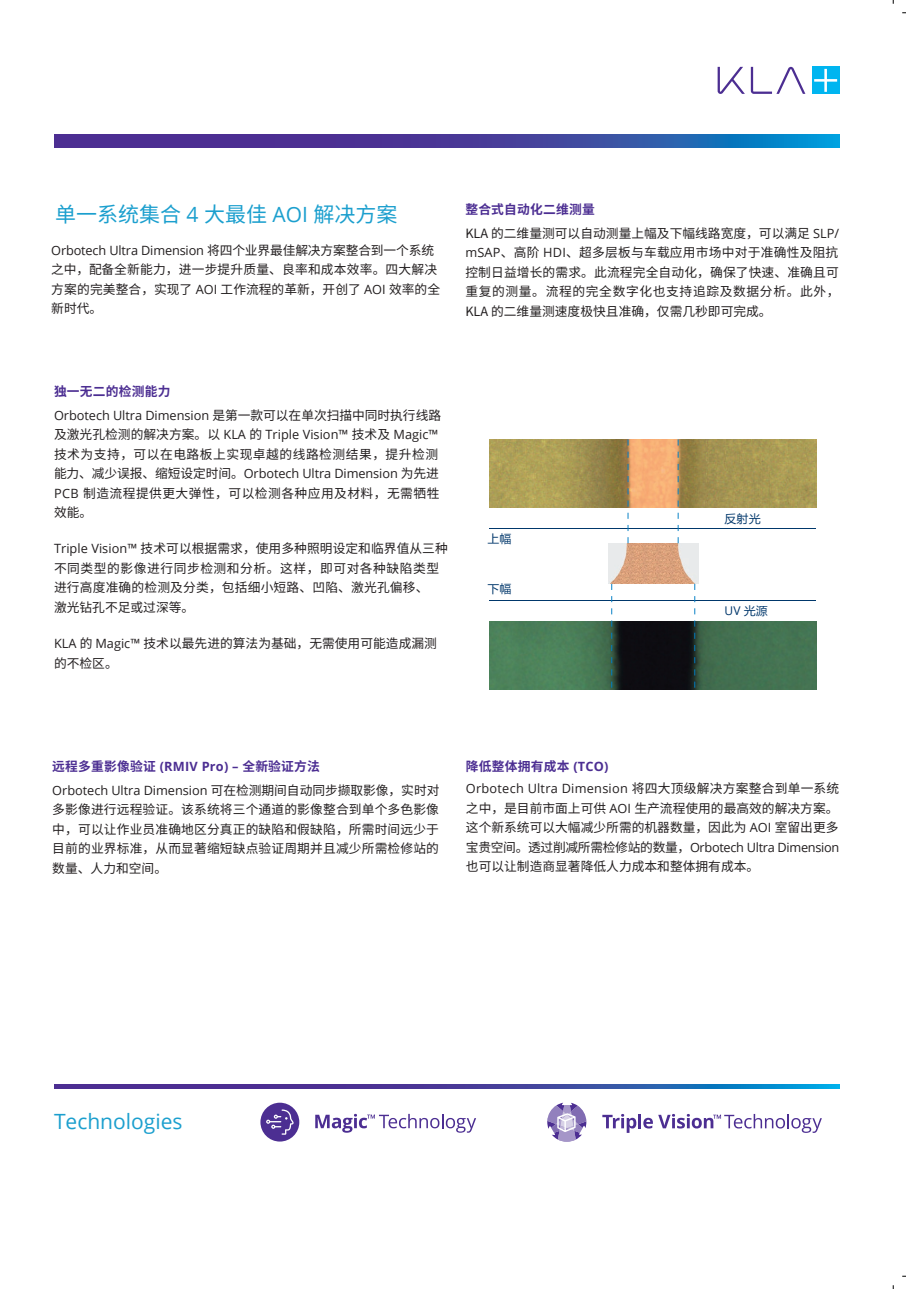
<style>
.page{position:relative;width:906px;height:1289px;background:#fff}
.page>*{position:absolute;margin:0;border:0;box-sizing:border-box;transform-origin:0 0}
.t1{font:21px "Source Han Sans CN";color:#1b9fce}
.t2{font:21px "Open Sans";color:#1b9fce}
.t3{font:12.75px/19.5px "Source Han Sans CN";letter-spacing:.01em;color:#231f20}
.t4{font:12.75px/19.5px "Open Sans";letter-spacing:-.005em;color:#231f20}
.t5{font:700 12.75px "Source Han Sans CN";letter-spacing:.02em;color:#4c2e92}
.t6{font:12.75px "Open Sans";letter-spacing:-.025em;color:#231f20}
.t7{font:12.75px "Open Sans";letter-spacing:.02em;color:#231f20}
.t8{font:12.75px/19.5px "Source Han Sans CN";letter-spacing:.035em;color:#231f20}
.t9{font:12.75px "Source Han Sans CN";letter-spacing:.04em;color:#231f20}
.t10{font:12px "FZLTHK GBK1 0";letter-spacing:.005em;color:#00376b}
.t11{font:12px "Open Sans";color:#00376b}
.s1{font-family:"Open Sans"}
.s2{font-family:"Source Han Sans CN"}
.s3{font-family:"FZLTHK GBK1 0"}
</style>
<div class="page">
<svg style="left:751px;top:67px;width:54px;height:27px"></svg>
<svg style="left:717px;top:67px;width:28px;height:27px"></svg>
<div style="left:812px;top:67px;width:27px;height:27px;background:#00b5f0"></div>
<svg style="left:814px;top:69px;width:23px;height:23px"></svg>
<svg style="left:54px;top:134px;width:785px;height:14px"></svg>
<svg style="left:54px;top:1084px;width:785px;height:4px"></svg>
<div style="left:260px;top:1102px;width:39px;height:39px;background:#4c2e92;border-radius:50%"></div>
<svg style="left:266px;top:1109px;width:28px;height:25px"></svg>
<svg style="left:315px;top:1113px;width:161px;height:19px"></svg>
<svg style="left:602px;top:1114px;width:34px;height:18px"></svg>
<hr style="left:638px;top:1113px;width:3px;height:15px;background:#4c2e92">
<svg style="left:547px;top:1102px;width:39px;height:39px"></svg>
<svg style="left:643px;top:1113px;width:179px;height:19px"></svg>
<img style="left:490px;top:439px;width:326px;height:69px">
<hr style="left:489px;top:527px;width:327px;height:1px;background:#00376b">
<hr style="left:489px;top:600px;width:327px;height:1px;background:#00376b">
<img style="left:608px;top:543px;width:91px;height:41px">
<img style="left:489px;top:621px;width:327px;height:68px">
<h1 class="t1" style="left:55px;top:202px;width:344px">单一系统集合 <span class="s1">4</span> 大最佳 <span class="s1">AOI</span> 解决方案</h1>
<p class="t4" style="left:51px;top:240px;width:384px">Orbotech Ultra Dimension <span class="s2">将四个业界最佳解决方案整合到一个系统</span></p>
<p class="t3" style="left:51px;top:260px;width:390px">之中，配备全新能力，进一步提升质量、良率和成本效率。四大解决方案的完美整合，实现了 <span class="s1">AOI</span> 工作流程的革新，开创了 <span class="s1">AOI</span> 效率的全新时代。</p>
<p class="t5" style="left:465px;top:202px;width:131px">整合式自动化二维测量</p>
<p class="t3" style="left:465px;top:224px;width:376px;text-align:justify">KLA 的二维量测可以自动测量上幅及下幅线路宽度，可以满足 <span class="s1">SLP/ mSAP</span>、高阶 <span class="s1">HDI</span>、超多层板与车载应用市场中对于准确性及阻抗控制日益增长的需求。此流程完全自动化，确保了快速、准确且可重复的测量。流程的完全数字化也支持追踪及数据分析。此外，KLA 的二维量测速度极快且准确，仅需几秒即可完成。</p>
<p class="t5" style="left:54px;top:384px;width:118px">独一无二的检测能力</p>
<p class="t4" style="left:54px;top:405px;width:389px">Orbotech Ultra Dimension <span class="s2">是第一款可以在单次扫描中同时执行线路及激光孔检测的解决方案。以</span> KLA <span class="s2">的</span> Triple Vision™ <span class="s2">技术及</span> Magic™</p>
<p class="t9" style="left:54px;top:447px;width:386px">技术为支持，可以在电路板上实现卓越的线路检测结果，提升检测</p>
<p class="t4" style="left:54px;top:464px;width:386px"><span class="s2">能力、减少误报、缩短设定时间。</span>Orbotech Ultra Dimension <span class="s2">为先进</span></p>
<p class="t8" style="left:54px;top:484px;width:387px"><span class="s1">PCB</span> 制造流程提供更大弹性，可以检测各种应用及材料，无需牺牲效能。</p>
<p class="t3" style="left:54px;top:539px;width:395px"><span class="s1">Triple Vision™</span> 技术可以根据需求，使用多种照明设定和临界值从三种不同类型的影像进行同步检测和分析。这样，即可对各种缺陷类型进行高度准确的检测及分类，包括细小短路、凹陷、激光孔偏移、<br>激光钻孔不足或过深等。</p>
<p class="t3" style="left:54px;top:634px;width:384px"><span class="s1">KLA</span> 的 <span class="s1">Magic™</span> 技术以最先进的算法为基础，无需使用可能造成漏测的不检区。</p>
<p class="t10" style="left:487px;top:532px;width:26px">上幅</p>
<p class="t10" style="left:487px;top:582px;width:26px">下幅</p>
<p class="t10" style="left:724px;top:512px;width:38px">反射光</p>
<p class="t11" style="left:724px;top:602px;width:45px">UV <span class="s3">光源</span></p>
<p class="t5" style="left:52px;top:759px;width:269px">远程多重影像验证 <span class="s1">(RMIV Pro) –</span> 全新验证方法</p>
<p class="t4" style="left:52px;top:780px;width:389px">Orbotech Ultra Dimension <span class="s2">可在检测期间自动同步撷取影像，实时对</span></p>
<p class="t3" style="left:52px;top:800px;width:388px;text-align:justify">多影像进行远程验证。该系统将三个通道的影像整合到单个多色影像中，可以让作业员准确地区分真正的缺陷和假缺陷，所需时间远少于目前的业界标准，从而显著缩短缺点验证周期并且减少所需检修站的数量、人力和空间。</p>
<p class="t5" style="left:466px;top:758px;width:144px">降低整体拥有成本 <span class="s1">(TCO)</span></p>
<p class="t7" style="left:466px;top:780px;width:375px">Orbotech Ultra Dimension <span class="s2">将四大顶级解决方案整合到单一系统</span></p>
<p class="t3" style="left:466px;top:798px;width:374px">之中，是目前市面上可供 <span class="s1">AOI</span> 生产流程使用的最高效的解决方案。这个新系统可以大幅减少所需的机器数量，因此为 <span class="s1">AOI</span> 室留出更多</p>
<p class="t6" style="left:466px;top:838px;width:375px"><span class="s2">宝贵空间。透过削减所需检修站的数量，</span>Orbotech Ultra Dimension</p>
<p class="t3" style="left:466px;top:857px;width:295px">也可以让制造商显著降低人力成本和整体拥有成本。</p>
<h1 class="t2" style="left:54px;top:1106px;width:130px">Technologies</h1>
</div>
